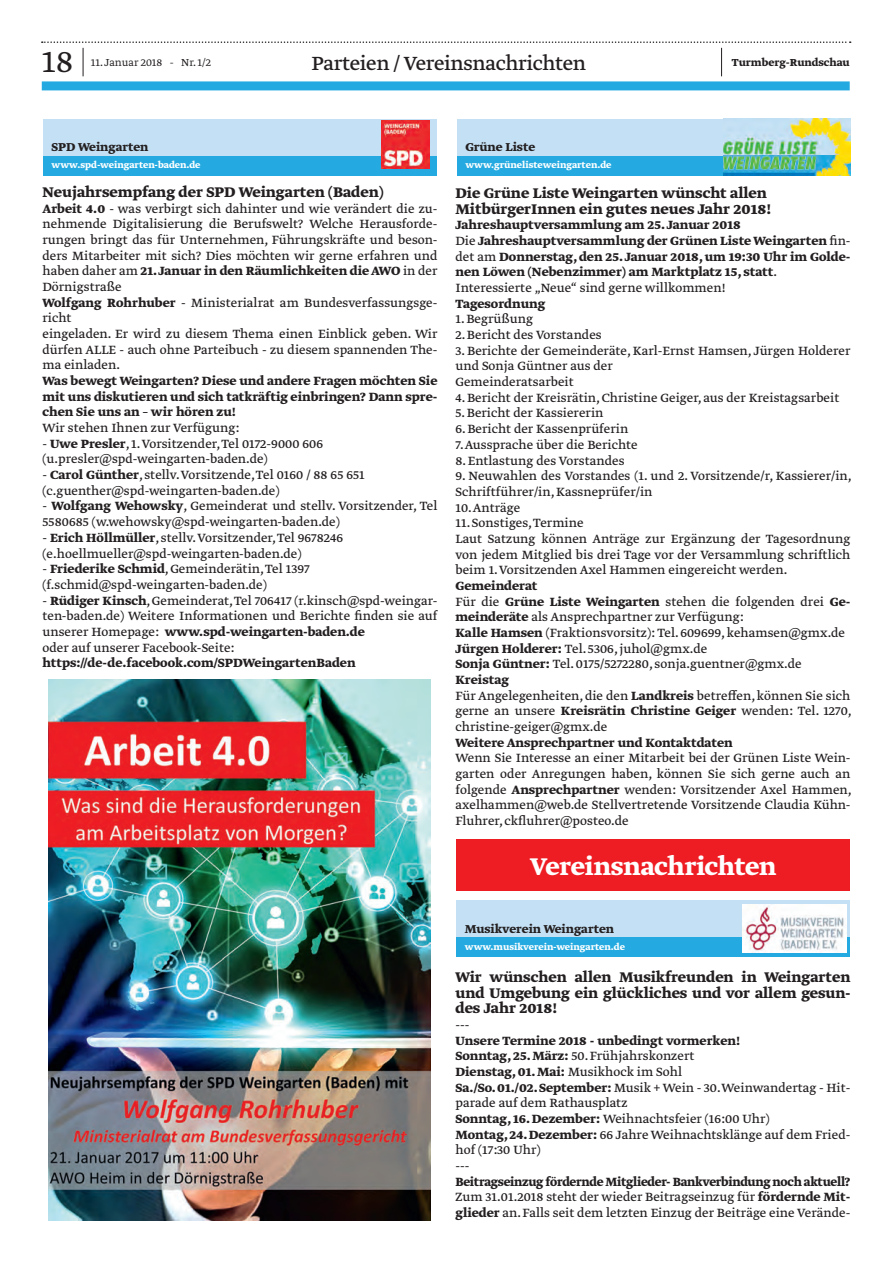
<style>
.page{position:relative;width:893px;height:1263px;background:#fff}
.page>*{position:absolute;margin:0;border:0;box-sizing:border-box;transform-origin:0 0}
.t1{font:300 36px "Greta Text Std";color:#231f20}
.t2{font:700 28.5px "Greta Text Std";letter-spacing:-.01em;color:#fff}
.t3{font:22.5px "Greta Text Std";letter-spacing:-.015em;color:#231f20}
.t4{font:700 16.5px/15.6px "Greta Text Std";color:#231f20}
.t5{font:14.1px/15.6px "Greta Text Std Regular Min";color:#231f20}
.t6{font:700 14.1px/15.8px "Greta Text Std";color:#231f20}
.t7{font:700 14.1px "Greta Text Std";letter-spacing:-.02em;color:#231f20;scale:.96 1}
.t8{font:700 13.5px "Greta Text Std";color:#231f20}
.t9{font:300 12px "Greta Text Std";color:#231f20}
.t10{font:700 12px "Greta Text Std";color:#231f20}
.t11{font:700 10.5px "Greta Text Std";color:#fff}
.s1{font-family:"Greta Text Std";font-weight:700}
.s2{font-family:"Greta Text Std Regular Min";font-weight:400}
</style>
<div class="page">
<div style="left:42px;top:81px;width:808px;height:9px;background:#24aae1"></div>
<svg style="left:42px;top:41px;width:809px;height:35px"></svg>
<div style="left:43px;top:119px;width:394px;height:57px;background:#c3e0f4"></div>
<div style="left:43px;top:156px;width:394px;height:20px;background:#24aae1"></div>
<img style="left:382px;top:120px;width:48px;height:48px">
<div style="left:457px;top:119px;width:393px;height:57px;background:#c3e0f4"></div>
<div style="left:457px;top:156px;width:393px;height:20px;background:#24aae1"></div>
<img style="left:724px;top:119px;width:126px;height:57px">
<img style="left:48px;top:679px;width:382px;height:541px">
<div style="left:457px;top:900px;width:393px;height:57px;background:#c3e0f4"></div>
<div style="left:457px;top:937px;width:393px;height:20px;background:#24aae1"></div>
<img style="left:742px;top:904px;width:104px;height:49px">
<div style="left:457px;top:839px;width:393px;height:51px;background:#ee1d23"></div>
<h1 class="t1" style="left:42px;top:41px;width:33px">18</h1>
<p class="t9" style="left:91px;top:56px;width:122px">11. Januar 2018 - Nr. 1/2</p>
<h3 class="t3" style="left:312px;top:50px;width:276px">Parteien / Vereinsnachrichten</h3>
<p class="t10" style="left:732px;top:56px;width:119px">Turmberg-Rundschau</p>
<p class="t8" style="left:52px;top:139px;width:98px">SPD Weingarten</p>
<p class="t8" style="left:465px;top:139px;width:71px">Grüne Liste</p>
<p class="t11" style="left:52px;top:159px;width:150px">www.spd-weingarten-baden.de</p>
<p class="t11" style="left:465px;top:159px;width:148px">www.grünelisteweingarten.de</p>
<p class="t4" style="left:43px;top:185px;width:343px">Neujahrsempfang der SPD Weingarten (Baden)</p>
<p class="t5" style="left:43px;top:201px;width:396px;text-align:justify"><span class="s1">Arbeit 4.0</span> - was verbirgt sich dahinter und wie verändert die zu&shy;nehmende Digitalisierung die Berufswelt? Welche Herausforde&shy;rungen bringt das für Unternehmen, Führungskräfte und beson&shy;ders Mitarbeiter mit sich? Dies möchten wir gerne erfahren und</p>
<p class="t6" style="left:43px;top:264px;width:396px"><span class="s2">haben daher am</span> 21. Januar in den Räumlichkeiten die AWO <span class="s2">in der</span></p>
<p class="t5" style="left:43px;top:280px;width:396px">Dörnigstraße<br><span class="s1">Wolfgang Rohrhuber</span> - Ministerialrat am Bundesverfassungsge&shy;richt<br>eingeladen. Er wird zu diesem Thema einen Einblick geben. Wir dürfen ALLE - auch ohne Parteibuch - zu diesem spannenden The&shy;ma einladen.</p>
<p class="t6" style="left:43px;top:374px;width:396px;text-align:justify">Was bewegt Weingarten? Diese und andere Fragen möchten Sie mit uns diskutieren und sich tatkräftig einbringen? Dann spre&shy;chen Sie uns an – wir hören zu!</p>
<p class="t5" style="left:43px;top:421px;width:198px">Wir stehen Ihnen zur Verfügung:</p>
<p class="t5" style="left:43px;top:436px;width:282px">- <span class="s1">Uwe Presler</span>, 1. Vorsitzender, Tel 0172-9000 606 (u.presler@spd-weingarten-baden.de)</p>
<p class="t5" style="left:43px;top:468px;width:324px">- <span class="s1">Carol Günther</span>, stellv. Vorsitzende, Tel 0160 / 88 65 651 (c.guenther@spd-weingarten-baden.de)</p>
<p class="t5" style="left:43px;top:499px;width:396px">- <span class="s1">Wolfgang Wehowsky</span>, Gemeinderat und stellv. Vorsitzender, Tel<br>5580685 (w.wehowsky@spd-weingarten-baden.de)</p>
<p class="t5" style="left:43px;top:530px;width:302px">- <span class="s1">Erich Höllmüller</span>, stellv. Vorsitzender, Tel 9678246 (e.hoellmueller@spd-weingarten-baden.de)</p>
<p class="t5" style="left:43px;top:562px;width:269px">- <span class="s1">Friederike Schmid</span>, Gemeinderätin, Tel 1397 (f.schmid@spd-weingarten-baden.de)</p>
<p class="t5" style="left:43px;top:593px;width:396px">- <span class="s1">Rüdiger Kinsch</span>, Gemeinderat, Tel 706417 (r.kinsch@spd-weingar&shy;ten-baden.de) Weitere Informationen und Berichte finden sie auf</p>
<p class="t6" style="left:43px;top:624px;width:324px"><span class="s2">unserer Homepage:</span> www.spd-weingarten-baden.de</p>
<p class="t5" style="left:43px;top:640px;width:193px">oder auf unserer Facebook-Seite:</p>
<p class="t6" style="left:43px;top:656px;width:315px">https://de-de.facebook.com/SPDWeingartenBaden</p>
<p class="t4" style="left:455px;top:186px;width:317px">Die Grüne Liste Weingarten wünscht allen<br>MitbürgerInnen ein gutes neues Jahr 2018!</p>
<p class="t6" style="left:455px;top:218px;width:396px">Jahreshauptversammlung am 25. Januar 2018<br><span class="s2">Die</span> Jahreshauptversammlung der Grünen Liste Weingarten <span class="s2">fin&shy;det am</span> Donnerstag, den 25. Januar 2018, um 19:30 Uhr im Golde&shy;nen Löwen (Nebenzimmer) am Marktplatz 15, statt<span class="s2">.</span></p>
<p class="t5" style="left:455px;top:281px;width:272px">Interessierte „Neue“ sind gerne willkommen!</p>
<p class="t6" style="left:455px;top:296px;width:91px">Tagesordnung</p>
<p class="t5" style="left:455px;top:312px;width:79px">1. Begrüßung</p>
<p class="t5" style="left:455px;top:328px;width:148px">2. Bericht des Vorstandes</p>
<p class="t5" style="left:455px;top:343px;width:396px">3. Berichte der Gemeinderäte, Karl-Ernst Hamsen, Jürgen Holderer und Sonja Güntner aus der<br>Gemeinderatsarbeit</p>
<p class="t5" style="left:455px;top:390px;width:385px">4. Bericht der Kreisrätin, Christine Geiger, aus der Kreistagsarbeit</p>
<p class="t5" style="left:455px;top:406px;width:150px">5. Bericht der Kassiererin</p>
<p class="t5" style="left:455px;top:422px;width:174px">6. Bericht der Kassenprüferin</p>
<p class="t5" style="left:455px;top:438px;width:184px">7. Aussprache über die Berichte</p>
<p class="t5" style="left:455px;top:453px;width:171px">8. Entlastung des Vorstandes</p>
<p class="t5" style="left:455px;top:469px;width:398px">9. Neuwahlen des Vorstandes (1. und 2. Vorsitzende/r, Kassierer/in,<br>Schriftführer/in, Kassneprüfer/in</p>
<p class="t5" style="left:455px;top:500px;width:66px">10. Anträge</p>
<p class="t5" style="left:455px;top:516px;width:396px">11. Sonstiges, Termine<br>Laut Satzung können Anträge zur Ergänzung der Tagesordnung von jedem Mitglied bis drei Tage vor der Versammlung schriftlich beim 1. Vorsitzenden Axel Hammen eingereicht werden.</p>
<p class="t6" style="left:455px;top:578px;width:84px">Gemeinderat</p>
<p class="t5" style="left:455px;top:594px;width:396px">Für die <span class="s1">Grüne Liste Weingarten</span> stehen die folgenden drei <span class="s1">Ge&shy;meinderäte</span> als Ansprechpartner zur Verfügung:<br><span class="s1">Kalle Hamsen</span> (Fraktionsvorsitz): Tel. 609699, kehamsen@gmx.de <span class="s1">Jürgen Holderer:</span> Tel. 5306, juhol@gmx.de<br><span class="s1">Sonja Güntner:</span> Tel. 0175/5272280, sonja.guentner@gmx.de</p>
<p class="t6" style="left:455px;top:672px;width:55px">Kreistag</p>
<p class="t5" style="left:455px;top:688px;width:398px;text-align:justify">Für Angelegenheiten, die den <span class="s1">Landkreis</span> betreffen, können Sie sich gerne an unsere <span class="s1">Kreisrätin Christine Geiger</span> wenden: Tel. 1270, christine-geiger@gmx.de</p>
<p class="t6" style="left:455px;top:735px;width:279px">Weitere Ansprechpartner und Kontaktdaten</p>
<p class="t5" style="left:455px;top:751px;width:398px;text-align:justify">Wenn Sie Interesse an einer Mitarbeit bei der Grünen Liste Wein&shy;garten oder Anregungen haben, können Sie sich gerne auch an folgende <span class="s1">Ansprechpartner</span> wenden: Vorsitzender Axel Hammen, axelhammen@web.de Stellvertretende Vorsitzende Claudia Kühn-Fluhrer, ckfluhrer@posteo.de</p>
<h2 class="t2" style="left:530px;top:849px;width:248px">Vereinsnachrichten</h2>
<p class="t8" style="left:465px;top:921px;width:151px">Musikverein Weingarten</p>
<p class="t11" style="left:465px;top:940px;width:162px">www.musikverein-weingarten.de</p>
<p class="t4" style="left:455px;top:970px;width:396px;text-align:justify">Wir wünschen allen Musikfreunden in Weingarten und Umgebung ein glückliches und vor allem gesun&shy;des Jahr 2018!</p>
<p class="t5" style="left:455px;top:1017px;width:16px">---</p>
<p class="t6" style="left:455px;top:1033px;width:286px">Unsere Termine 2018 - unbedingt vormerken!</p>
<p class="t5" style="left:455px;top:1049px;width:240px"><span class="s1">Sonntag, 25. März:</span> 50. Frühjahrskonzert</p>
<p class="t6" style="left:455px;top:1064px;width:228px">Dienstag, 01. Mai: <span class="s2">Musikhock im Sohl</span></p>
<p class="t5" style="left:455px;top:1080px;width:396px"><span class="s1">Sa./So. 01./02. September:</span> Musik + Wein - 30.Weinwandertag - Hit&shy;parade auf dem Rathausplatz<br><span class="s1">Sonntag, 16. Dezember:</span> Weihnachtsfeier (16:00 Uhr)<br><span class="s1">Montag, 24. Dezember:</span> 66 Jahre Weihnachtsklänge auf dem Fried&shy;hof (17:30 Uhr)<br>---</p>
<p class="t7" style="left:455px;top:1173px;width:413px">Beitragseinzug fördernde Mitglieder- Bankverbindung noch aktuell?</p>
<p class="t5" style="left:455px;top:1190px;width:396px">Zum 31.01.2018 steht der wieder Beitragseinzug für <span class="s1">fördernde Mit&shy;glieder</span> an. Falls seit dem letzten Einzug der Beiträge eine Verände-</p>
</div>
